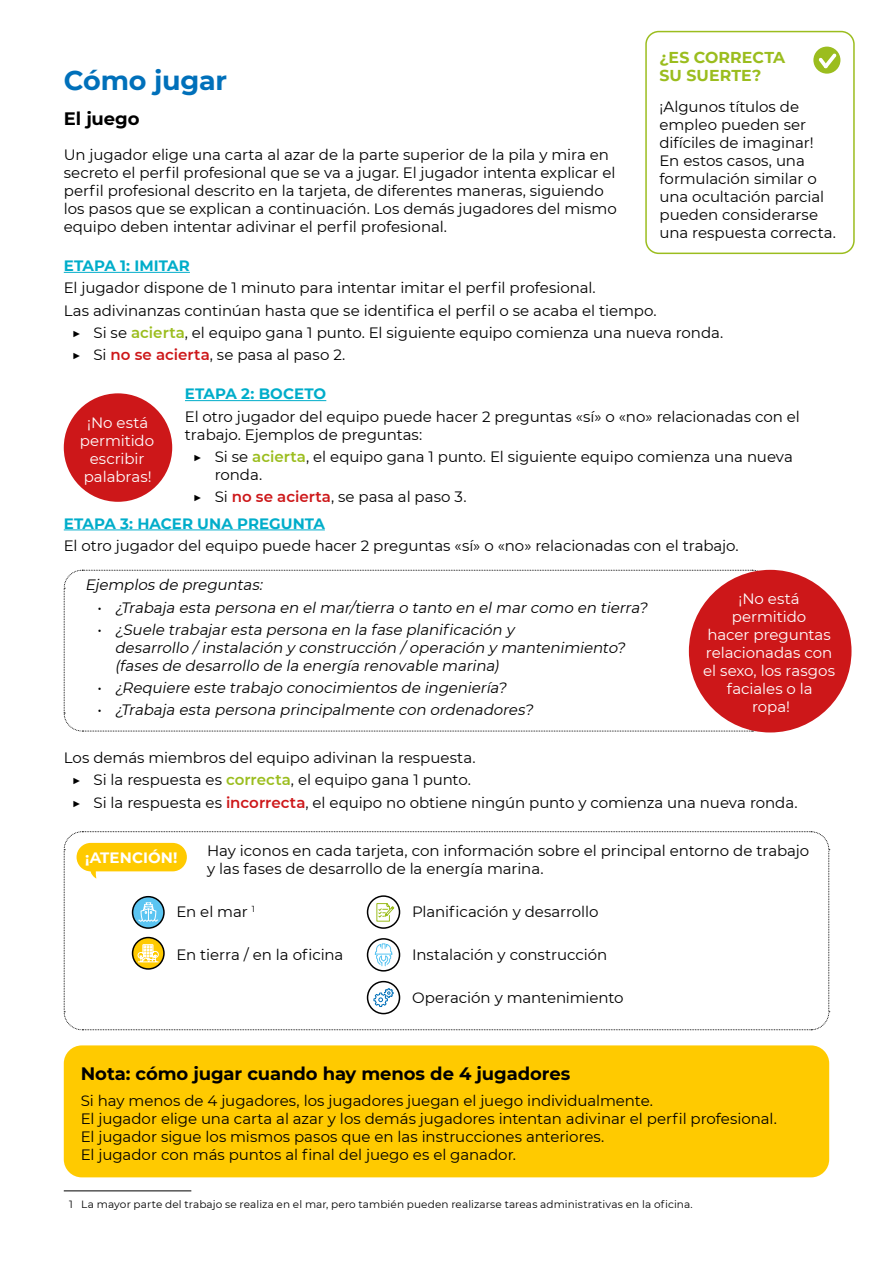
<style>
.page{position:relative;width:893px;height:1263px;background:#fff}
.page>*{position:absolute;margin:0;border:0;box-sizing:border-box;transform-origin:0 0}
.t1{font:700 27px "Montserrat";letter-spacing:-.01em;color:#0070ba}
.t2{font:700 18px "Montserrat";letter-spacing:-.005em;color:#000}
.t3{font:700 15.75px/18px "Montserrat";letter-spacing:.005em;color:#9bbd1e}
.t4{font:15px/18px "Montserrat";letter-spacing:-.005em;color:#000}
.t5{font:italic 15px/18px "Montserrat";letter-spacing:-.005em;color:#000}
.t6{font:15px/18px "Montserrat";color:#fff;text-align:center}
.t7{font:700 15px/26.5px "Montserrat";letter-spacing:.005em;color:#00adca}
.t8{font:700 15px "Montserrat";letter-spacing:.005em;color:#fff}
.t9{font:10.5px "Montserrat";letter-spacing:.01em;color:#000}
.s1{font-weight:600;color:#9bbd1e}
.s2{font-weight:600;color:#cd1719}
.s3{font-weight:400;color:#000}
.s4{font-style:normal}
</style>
<div class="page">
<hr style="left:64px;top:272px;width:126px;height:1px;background:#00adca">
<hr style="left:185px;top:400px;width:141px;height:1px;background:#00adca">
<hr style="left:64px;top:529px;width:261px;height:1px;background:#00adca">
<hr style="left:64px;top:1190px;width:127px;height:1px;background:#000">
<svg style="left:63px;top:831px;width:767px;height:199px"></svg>
<div style="left:64px;top:1045px;width:765px;height:132px;background:#ffca00;border-radius:18px"></div>
<svg style="left:63px;top:569px;width:708px;height:163px"></svg>
<div style="left:813px;top:47px;width:27px;height:27px;background:#9bbd1e;border-radius:50%"></div>
<svg style="left:819px;top:53px;width:17px;height:15px"></svg>
<div style="left:645px;top:31px;width:210px;height:223px;border:2px solid #9bbd1e;border-radius:13px"></div>
<div style="left:64px;top:393px;width:108px;height:109px;background:#cd1719;border-radius:50%"></div>
<div style="left:689px;top:570px;width:162px;height:162px;background:#cd1719;border-radius:50%"></div>
<p class="t3" style="left:659px;top:48px;width:127px">¿ES CORRECTA<br>SU SUERTE?</p>
<p class="t4" style="left:659px;top:97px;width:178px">¡Algunos títulos de empleo pueden ser difíciles de imaginar!<br>En estos casos, una formulación similar o una ocultación parcial pueden considerarse una respuesta correcta.</p>
<h1 class="t1" style="left:64px;top:61px;width:165px">Cómo jugar</h1>
<p class="t2" style="left:64px;top:106px;width:77px">El juego</p>
<p class="t4" style="left:64px;top:145px;width:555px">Un jugador elige una carta al azar de la parte superior de la pila y mira en secreto el perfil profesional que se va a jugar. El jugador intenta explicar el perfil profesional descrito en la tarjeta, de diferentes maneras, siguiendo los pasos que se explican a continuación. Los demás jugadores del mismo equipo deben intentar adivinar el perfil profesional.</p>
<p class="t7" style="left:64px;top:252px;width:128px">ETAPA 1: IMITAR</p>
<p class="t4" style="left:64px;top:279px;width:533px">El jugador dispone de 1 minuto para intentar imitar el perfil profesional.</p>
<p class="t4" style="left:64px;top:301px;width:594px">Las adivinanzas continúan hasta que se identifica el perfil o se acaba el tiempo.</p>
<p class="t4" style="left:72px;top:323px;width:653px">▶ Si se <span class="s1">acierta</span>, el equipo gana 1 punto. El siguiente equipo comienza una nueva ronda.</p>
<p class="t4" style="left:72px;top:345px;width:275px">▶ Si <span class="s2">no se acierta</span>, se pasa al paso 2.</p>
<p class="t7" style="left:185px;top:380px;width:143px">ETAPA 2: BOCETO</p>
<p class="t4" style="left:185px;top:407px;width:616px">El otro jugador del equipo puede hacer 2 preguntas «sí» o «no» relacionadas con el trabajo. Ejemplos de preguntas:</p>
<p class="t4" style="left:215px;top:447px;width:580px;text-indent:-22px">▶ Si se <span class="s1">acierta</span>, el equipo gana 1 punto. El siguiente equipo comienza una nueva ronda.</p>
<p class="t7" style="left:64px;top:483px;width:404px;text-indent:129px"><span class="s3">▶ Si</span> <span class="s2">no se acierta</span><span class="s3">, se pasa al paso 3.<br></span>ETAPA 3: HACER UNA PREGUNTA</p>
<p class="t4" style="left:64px;top:536px;width:676px">El otro jugador del equipo puede hacer 2 preguntas «sí» o «no» relacionadas con el trabajo.</p>
<p class="t5" style="left:85px;top:575px;width:182px">Ejemplos de preguntas:</p>
<p class="t5" style="left:98px;top:598px;width:555px"><span class="s4">•</span> ¿Trabaja esta persona en elmar/tierra o tanto en elmarcomo en tierra?</p>
<p class="t5" style="left:115px;top:620px;width:515px;text-indent:-17px"><span class="s4">•</span> ¿Suele trabajaresta persona en la fase planificación y<br>desarrollo / instalación y construcción / operación y mantenimiento? (fases de desarrollo de la energía renovable marina)</p>
<p class="t5" style="left:98px;top:678px;width:414px"><span class="s4">•</span> ¿Requiere este trabajo conocimientos de ingeniería?</p>
<p class="t5" style="left:98px;top:700px;width:440px"><span class="s4">•</span> ¿Trabaja esta persona principalmente con ordenadores?</p>
<p class="t4" style="left:72px;top:746px;width:727px;line-height:22.2px;text-indent:-8px">Los demás miembros del equipo adivinan la respuesta.<br>▶ Si la respuesta es <span class="s1">correcta</span>, el equipo gana 1 punto.<br>▶ Si la respuesta es <span class="s2">incorrecta</span>, el equipo no obtiene ningún punto y comienza una nueva ronda.</p>
<p class="t8" style="left:85px;top:847px;width:94px">¡ATENCIÓN!</p>
<p class="t4" style="left:207px;top:841px;width:604px">Hay iconos en cada tarjeta, con información sobre el principal entorno de trabajo y las fases de desarrollo de la energía marina.</p>
<p class="t4" style="left:176px;top:902px;width:80px">En el mar <sup>1</sup></p>
<p class="t4" style="left:412px;top:902px;width:188px">Planificación y desarrollo</p>
<p class="t4" style="left:176px;top:945px;width:168px">En tierra / en la oficina</p>
<p class="t4" style="left:412px;top:945px;width:197px">Instalación y construcción</p>
<p class="t4" style="left:412px;top:988px;width:213px">Operación y mantenimiento</p>
<p class="t6" style="left:80px;top:413px;width:76px">¡No está permitido escribir palabras!</p>
<p class="t6" style="left:703px;top:589px;width:133px">¡No está permitido<br>hacer preguntas relacionadas con el sexo, los rasgos faciales o la<br>ropa!</p>
<p class="t2" style="left:81px;top:1060px;width:491px">Nota: cómo jugar cuando hay menos de 4 jugadores</p>
<p class="t4" style="left:81px;top:1091px;width:698px">Si hay menos de 4 jugadores, los jugadores juegan el juego individualmente.<br>El jugador elige una carta al azar y los demás jugadores intentan adivinar el perfil profesional.<br>El jugador sigue los mismos pasos que en las instrucciones anteriores.<br>El jugador con más puntos al final del juego es el ganador.</p>
<p class="t9" style="left:69px;top:1197px;width:625px">1 La mayor parte del trabajo se realiza en el mar, pero también pueden realizarse tareas administrativas en la oficina.</p>
</div>
